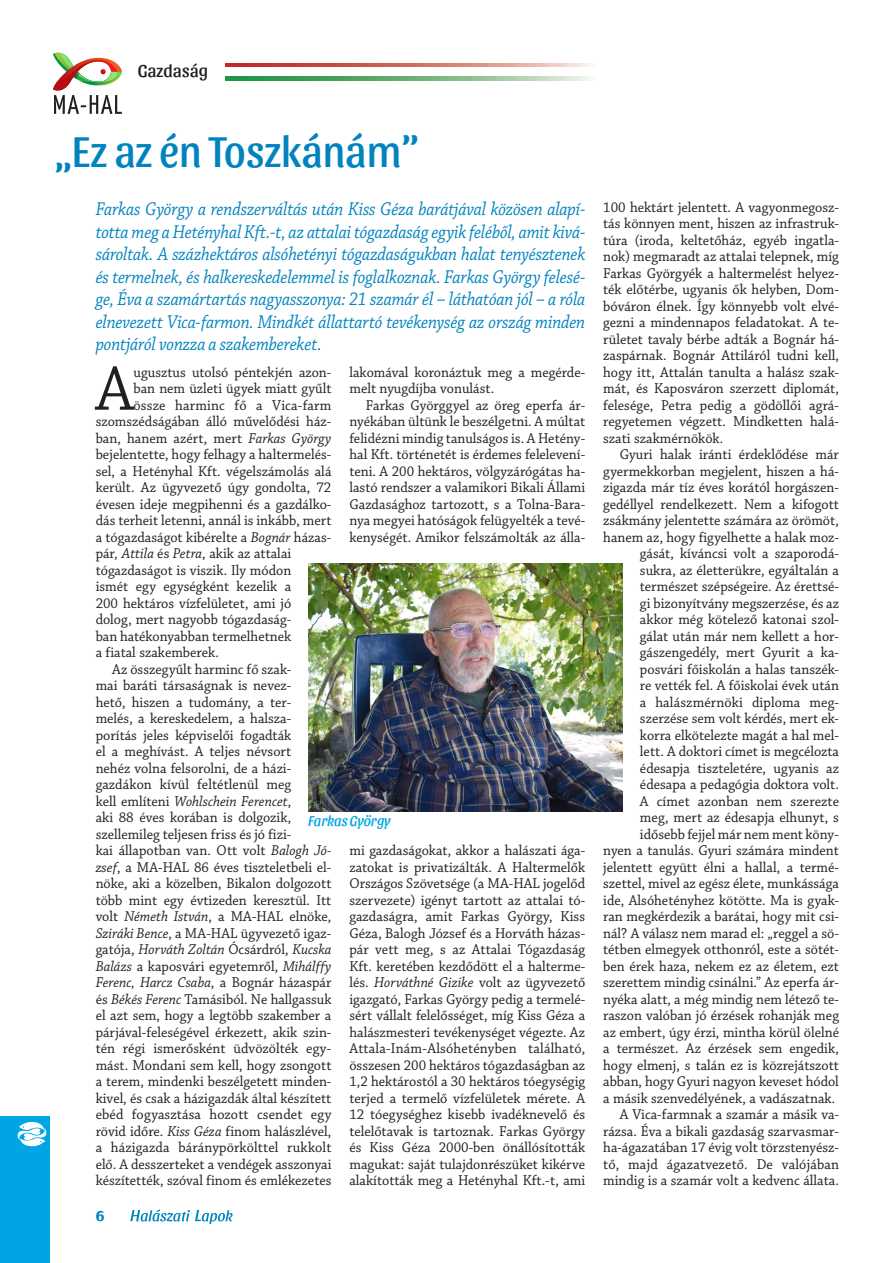
<style>
.page{position:relative;width:893px;height:1263px;background:#fff}
.page>*{position:absolute;margin:0;border:0;box-sizing:border-box;transform-origin:0 0}
.Elsőkenyér{font:65.7px "Chaparral Pro";color:#231f20;scale:.95 1}
.Főcím{font:45px "Sansita";color:#0083bf;scale:.95 1}
.Líd{font:italic 19.5px/22.5px "Chaparral Pro";letter-spacing:-.01em;color:#0083bf;text-align:justify;scale:.9 1}
.rovatcím{font:18px "Sansita";color:#231f20}
.Kenyér{font:15px/16.5px "Chaparral Pro";color:#231f20;text-align:justify;scale:.95 1}
.Elsőkenyér-2{font:15px "Chaparral Pro";color:#231f20;scale:.95 1}
.Képaláírás{font:italic 15px "Sansita";color:#00a6e4;scale:.95 1}
.t1{font:700 15px "Sansita";color:#0083bf}
.s1{font-style:italic}
</style>
<div class="page">
<svg style="left:53px;top:53px;width:69px;height:61px"></svg>
<svg style="left:130px;top:1209px;width:103px;height:15px"></svg>
<div style="left:0;top:1116px;width:50px;height:147px;background:#00a6e4"></div>
<svg style="left:18px;top:1122px;width:28px;height:24px"></svg>
<svg style="left:225px;top:64px;width:367px;height:3px"></svg>
<svg style="left:225px;top:77px;width:364px;height:3px"></svg>
<img style="left:308px;top:564px;width:315px;height:247px">
<p class="rovatcím" style="left:138px;top:61px;width:72px">Gazdaság</p>
<p class="Főcím" style="left:54px;top:126px;width:386px">„Ez az én Toszkánám”</p>
<p class="Líd" style="left:96px;top:198px;width:545px">Farkas György a rendszerváltás után Kiss Géza barátjával közösen alapí&shy;totta meg a Hetényhal Kft.-t, az attalai tógazdaság egyik feléből, amit kivá&shy;sároltak. A százhektáros alsóhetényi tógazdaságukban halat tenyésztenek és termelnek, és halkereskedelemmel is foglalkoznak. Farkas György felesé&shy;ge, Éva a szamártartás nagyasszonya: 21 szamár él – láthatóan jól – a róla elnevezett Vica-farmon. Mindkét állattartó tevékenység az ország minden pontjáról vonzza a szakembereket.</p>
<p class="Elsőkenyér" style="left:96px;top:352px;width:41px">A</p>
<p class="Elsőkenyér-2" style="left:134px;top:364px;width:210px">ugusztus utolsó péntekjén azon-</p>
<p class="Kenyér" style="left:349px;top:364px;width:250px">lakomával koronáztuk meg a megérde&shy;melt nyugdíjba vonulást.</p>
<p class="Kenyér" style="left:349px;top:397px;width:250px;text-indent:17px">Farkas Györggyel az öreg eperfa ár&shy;nyékában ültünk le beszélgetni. A múltat felidézni mindig tanulságos is. A Hetény&shy;hal Kft. történetét is érdemes felelevení&shy;teni. A 200 hektáros, völgyzárógátas ha&shy;lastó rendszer a valamikori Bikali Állami Gazdasághoz tartozott, s a Tolna-Bara&shy;nya megyei hatóságok felügyelték a tevé&shy;kenységét. Amikor felszámolták az álla-</p>
<p class="Elsőkenyér-2" style="left:134px;top:380px;width:210px">ban nem üzleti ügyek miatt gyűlt</p>
<p class="Elsőkenyér-2" style="left:134px;top:397px;width:210px">össze harminc fő a Vica-farm</p>
<p class="Elsőkenyér-2" style="left:96px;top:413px;width:250px">szomszédságában álló művelődési ház-</p>
<p class="Elsőkenyér-2" style="left:96px;top:430px;width:250px">ban, hanem azért, mert <span class="s1">Farkas György</span></p>
<p class="Elsőkenyér-2" style="left:96px;top:446px;width:250px">bejelentette, hogy felhagy a haltermelés-</p>
<p class="Elsőkenyér-2" style="left:96px;top:463px;width:250px">sel, a Hetényhal Kft. végelszámolás alá</p>
<p class="Elsőkenyér-2" style="left:96px;top:479px;width:250px">került. Az ügyvezető úgy gondolta, 72</p>
<p class="Elsőkenyér-2" style="left:96px;top:496px;width:250px">évesen ideje megpihenni és a gazdálko-</p>
<p class="Elsőkenyér-2" style="left:96px;top:512px;width:250px">dás terheit letenni, annál is inkább, mert</p>
<p class="Elsőkenyér-2" style="left:96px;top:529px;width:250px">a tógazdaságot kibérelte a <span class="s1">Bognár</span> házas-</p>
<p class="Elsőkenyér-2" style="left:96px;top:545px;width:207px">pár<span class="s1">, Attila</span> és <span class="s1">Petra</span>, akik az attalai</p>
<p class="Elsőkenyér-2" style="left:96px;top:562px;width:207px">tógazdaságot is viszik. Ily módon</p>
<p class="Elsőkenyér-2" style="left:96px;top:578px;width:207px">ismét egy egységként kezelik a</p>
<p class="Elsőkenyér-2" style="left:96px;top:595px;width:207px">200 hektáros vízfelületet, ami jó</p>
<p class="Elsőkenyér-2" style="left:96px;top:611px;width:207px">dolog, mert nagyobb tógazdaság-</p>
<p class="Elsőkenyér-2" style="left:96px;top:628px;width:207px">ban hatékonyabban termelhetnek</p>
<p class="Elsőkenyér-2" style="left:96px;top:644px;width:131px">a fiatal szakemberek.</p>
<p class="Kenyér" style="left:96px;top:661px;width:250px;text-align:left;text-indent:17px">Az összegyűlt harminc fő szak-<br>mai baráti társaságnak is nevez-<br>hető, hiszen a tudomány, a ter&shy;melés, a kereskedelem, a halsza&shy;porítás jeles képviselői fogadták<br>el a meghívást. A teljes névsort<br>nehéz volna felsorolni, de a házi&shy;gazdákon kívül feltétlenül meg<br>kell említeni <span class="s1">Wohlschein Ferencet</span>,<br>aki 88 éves korában is dolgozik, szellemileg teljesen friss és jó fizi-<br>kai állapotban van. Ott volt <span class="s1">Balogh Jó&shy;zsef</span>, a MA-HAL 86 éves tiszteletbeli el&shy;nöke, aki a közelben, Bikalon dolgozott több mint egy évtizeden keresztül. Itt volt <span class="s1">Németh István</span>, a MA-HAL elnöke, <span class="s1">Sziráki Bence</span>, a MA-HAL ügyvezető igaz&shy;gatója, <span class="s1">Horváth Zoltán</span> Ócsárdról, <span class="s1">Kucska Balázs</span> a kaposvári egyetemről, <span class="s1">Mihálffy Ferenc, Harcz Csaba</span>, a Bognár házaspár és <span class="s1">Békés Ferenc</span> Tamásiból. Ne hallgassuk el azt sem, hogy a legtöbb szakember a párjával-feleségével érkezett, akik szin&shy;tén régi ismerősként üdvözölték egy&shy;mást. Mondani sem kell, hogy zsongott a terem, mindenki beszélgetett minden&shy;kivel, és csak a házigazdák által készített ebéd fogyasztása hozott csendet egy rövid időre. <span class="s1">Kiss Géza</span> finom halászlével, a házigazda báránypörkölttel rukkolt elő. A desszerteket a vendégek asszonyai készítették, szóval finom és emlékezetes</p>
<p class="Képaláírás" style="left:308px;top:812px;width:88px">Farkas György</p>
<p class="Kenyér" style="left:349px;top:843px;width:250px">mi gazdaságokat, akkor a halászati ága&shy;zatokat is privatizálták. A Haltermelők Országos Szövetsége (a MA-HAL jogelőd szervezete) igényt tartott az attalai tó&shy;gazdaságra, amit Farkas György, Kiss Géza, Balogh József és a Horváth házas&shy;pár vett meg, s az Attalai Tógazdaság Kft. keretében kezdődött el a halterme&shy;lés. <span class="s1">Horváthné Gizike</span> volt az ügyvezető igazgató, Farkas György pedig a termelé&shy;sért vállalt felelősséget, míg Kiss Géza a halászmesteri tevékenységet végezte. Az Attala-Inám-Alsóhetényben található, összesen 200 hektáros tógazdaságban az 1,2 hektárostól a 30 hektáros tóegységig terjed a termelő vízfelületek mérete. A 12 tóegységhez kisebb ivadéknevelő és telelőtavak is tartoznak. Farkas György és Kiss Géza 2000-ben önállósították magukat: saját tulajdonrészüket kikérve alakították meg a Hetényhal Kft.-t, ami</p>
<p class="t1" style="left:96px;top:1207px;width:10px">6</p>
<p class="Kenyér" style="left:603px;top:199px;width:250px">100 hektárt jelentett. A vagyonmegosz&shy;tás könnyen ment, hiszen az infrastruk&shy;túra (iroda, keltetőház, egyéb ingatla&shy;nok) megmaradt az attalai telepnek, míg Farkas Györgyék a haltermelést helyez&shy;ték előtérbe, ugyanis ők helyben, Dom&shy;bóváron élnek. Így könnyebb volt elvé&shy;gezni a mindennapos feladatokat. A te&shy;rületet tavaly bérbe adták a Bognár há&shy;zaspárnak. Bognár Attiláról tudni kell, hogy itt, Attalán tanulta a halász szak&shy;mát, és Kaposváron szerzett diplomát, felesége, Petra pedig a gödöllői agrá&shy;regyetemen végzett. Mindketten halá&shy;szati szakmérnökök.</p>
<p class="Kenyér" style="left:603px;top:447px;width:250px;text-align:right">Gyuri halak iránti érdeklődése már gyermekkorban megjelent, hiszen a há&shy;zigazda már tíz éves korától horgászen&shy;gedéllyel rendelkezett. Nem a kifogott zsákmány jelentette számára az örömöt, hanem az, hogy figyelhette a halak moz&shy;gását, kíváncsi volt a szaporodá&shy;sukra, az életterükre, egyáltalán a természet szépségeire. Az érettsé-<br>gi bizonyítvány megszerzése, és az akkor még kötelező katonai szol-<br>gálat után már nem kellett a hor&shy;gászengedély, mert Gyurit a ka&shy;posvári főiskolán a halas tanszék-<br>re vették fel. A főiskolai évek után<br>a halászmérnöki diploma meg&shy;szerzése sem volt kérdés, mert ek-<br>korra elkötelezte magát a hal mel-<br>lett. A doktori címet is megcélozta édesapja tiszteletére, ugyanis az édesapa a pedagógia doktora volt.<br>A címet azonban nem szerezte<br>meg, mert az édesapja elhunyt, s idősebb fejjel már nem ment kön -<br>nyen a tanulás. Gyuri számára mindent jelentett együtt élni a hallal, a termé&shy;szettel, mivel az egész élete, munkássága ide, Alsóhetényhez kötötte. Ma is gyak&shy;ran megkérdezik a barátai, hogy mit csi&shy;nál? A válasz nem marad el: „reggel a sö&shy;tétben elmegyek otthonról, este a sötét&shy;ben érek haza, nekem ez az életem, ezt szerettem mindig csinálni.” Az eperfa ár&shy;nyéka alatt, a még mindig nem létező te&shy;raszon valóban jó érzések rohanják meg az embert, úgy érzi, mintha körül ölelné a természet. Az érzések sem engedik, hogy elmenj, s talán ez is közrejátszott abban, hogy Gyuri nagyon keveset hódol a másik szenvedélyének, a vadászatnak.</p>
<p class="Kenyér" style="left:603px;top:1107px;width:250px;text-indent:17px">A Vica-farmnak a szamár a másik va&shy;rázsa. Éva a bikali gazdaság szarvasmar&shy;ha-ágazatában 17 évig volt törzstenyész&shy;tő, majd ágazatvezető. De valójában mindig is a szamár volt a kedvenc állata.</p>
</div>
